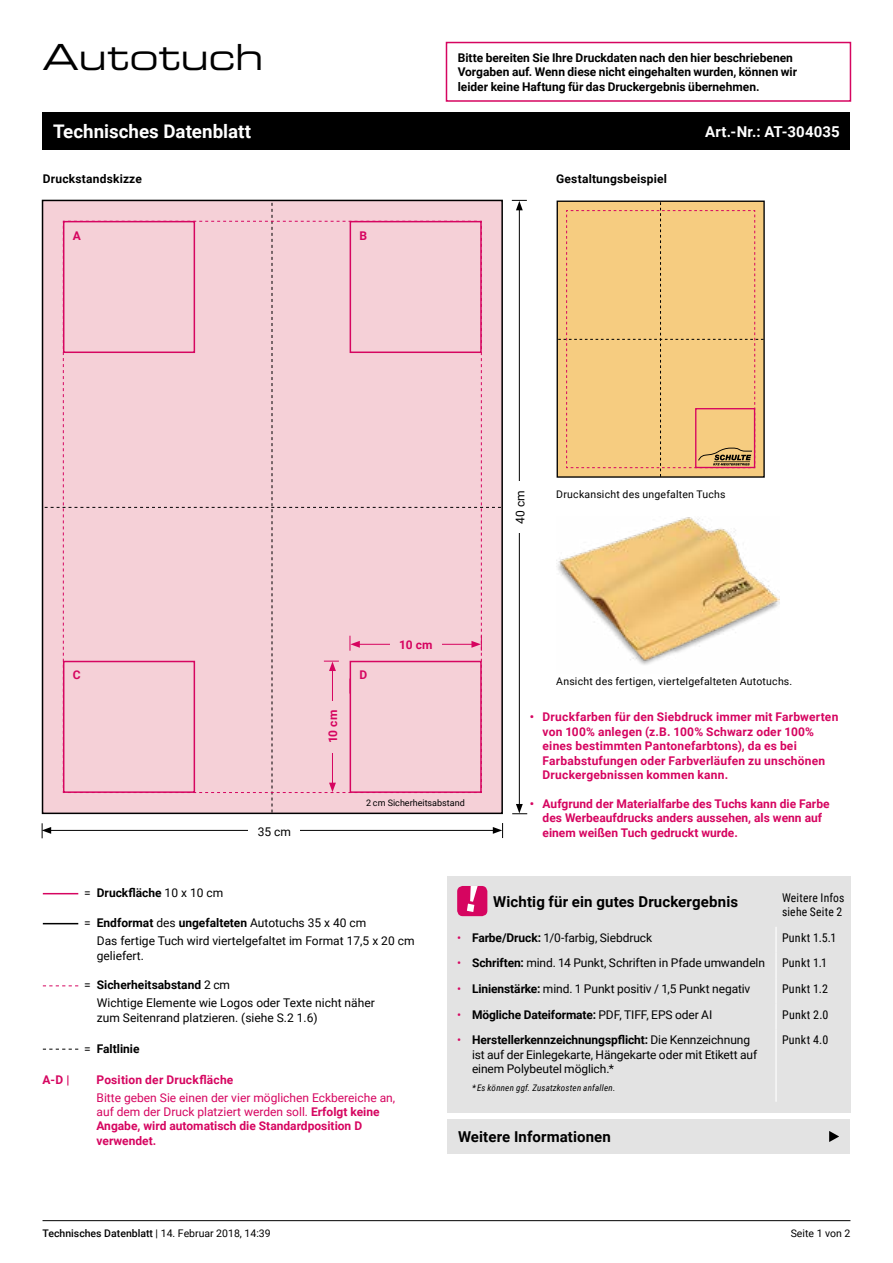
<style>
.page{position:relative;width:893px;height:1263px;background:#fff}
.page>*{position:absolute;margin:0;border:0;box-sizing:border-box;transform-origin:0 0}
.t1{font:36px "Eurostile LT Std Ex 2";letter-spacing:.005em;color:#000}
.t2{font:700 18.75px "Roboto";color:#fff}
.t3{font:700 15px "Roboto";letter-spacing:.01em;color:#000}
.t4{font:700 15px "Roboto";letter-spacing:.015em;color:#fff}
.t5{font:12px/14.4px "Roboto";color:#000}
.t6{font:700 12px/14.4px "Roboto";letter-spacing:.015em;color:#d60560}
.t7{font:700 12px/14.4px "Roboto";color:#000}
.t8{font:12px/14.4px "Roboto";color:#d60560}
.t9{font:12px/14.4px "Roboto Condensed";letter-spacing:.02em;color:#000}
.t10{font:700 12px "Roboto";letter-spacing:.02em;color:#000}
.t11{font:10.5px "Roboto";letter-spacing:.02em;color:#000}
.t12{font:500 10.5px "Roboto";color:#000}
.t13{font:10.5px "Roboto";color:#000}
.t14{font:italic 9px "Roboto Condensed";letter-spacing:.02em;color:#000}
.t15{font:9px "Roboto";color:#000}
.s1{font-weight:400}
.s2{font-weight:700}
.s3{color:#d60560}
.s4{font-weight:400;color:#d60560}
</style>
<div class="page">
<hr style="left:43px;top:1220px;width:807px;height:1px;background:#000">
<div style="left:557px;top:201px;width:208px;height:277px;border:1px solid #000"></div>
<div style="left:558px;top:202px;width:205px;height:275px;background:#f6cc80"></div>
<hr style="left:714px;top:461px;width:36px;height:1px;background:#000">
<div style="left:43px;top:113px;width:807px;height:37px;background:#000"></div>
<div style="left:446px;top:42px;width:405px;height:60px;border:2px solid #d60560"></div>
<div style="left:447px;top:876px;width:403px;height:236px;background:#e3e3e3"></div>
<hr style="left:775px;top:927px;width:2px;height:25px;background:#fff">
<hr style="left:775px;top:952px;width:2px;height:26px;background:#fff">
<hr style="left:775px;top:978px;width:2px;height:26px;background:#fff">
<hr style="left:775px;top:1004px;width:2px;height:25px;background:#fff">
<hr style="left:775px;top:1029px;width:2px;height:73px;background:#fff">
<div style="left:457px;top:886px;width:30px;height:30px;background:#d60560;border-radius:6px"></div>
<svg style="left:467px;top:886px;width:11px;height:26px"></svg>
<div style="left:447px;top:1119px;width:403px;height:34px;background:#e3e3e3"></div>
<svg style="left:829px;top:1131px;width:10px;height:11px"></svg>
<hr style="left:519px;top:208px;width:1px;height:598px;background:#000">
<svg style="left:512px;top:804px;width:15px;height:10px"></svg>
<div style="left:510px;top:481px;width:20px;height:51px;background:#fff"></div>
<hr style="left:49px;top:830px;width:446px;height:1px;background:#000">
<svg style="left:493px;top:823px;width:10px;height:15px"></svg>
<svg style="left:42px;top:823px;width:9px;height:15px"></svg>
<div style="left:249px;top:821px;width:51px;height:20px;background:#fff"></div>
<hr style="left:43px;top:893px;width:35px;height:1px;background:#d60560">
<hr style="left:43px;top:923px;width:35px;height:1px;background:#000">
<svg style="left:43px;top:1049px;width:35px;height:1px"></svg>
<svg style="left:512px;top:200px;width:15px;height:10px"></svg>
<img style="left:556px;top:517px;width:223px;height:148px">
<div style="left:45px;top:203px;width:456px;height:610px;background:#f5d0d7"></div>
<svg style="left:43px;top:985px;width:35px;height:1px"></svg>
<h1 class="t1" style="left:43px;top:32px;width:223px">Autotuch</h1>
<p class="t7" style="left:458px;top:50px;width:341px">Bitte bereiten Sie Ihre Druckdaten nach den hier beschriebenen<br>Vorgaben auf. Wenn diese nicht eingehalten wurden, können wir leider keine Haftung für das Druckergebnis übernehmen.</p>
<h2 class="t2" style="left:53px;top:119px;width:200px">Technisches Datenblatt</h2>
<p class="t4" style="left:705px;top:121px;width:136px">Art.-Nr.: AT-304035</p>
<p class="t10" style="left:43px;top:171px;width:101px">Druckstandskizze</p>
<p class="t7" style="left:556px;top:171px;width:112px">Gestaltungsbeispiel</p>
<p class="t6" style="left:73px;top:228px;width:10px">A</p>
<p class="t6" style="left:360px;top:228px;width:9px">B</p>
<p class="t6" style="left:73px;top:667px;width:9px">C</p>
<p class="t6" style="left:359px;top:667px;width:9px">D</p>
<p class="t6" style="left:399px;top:637px;width:35px">10 cm</p>
<p class="t5" style="left:513px;top:523px;width:35px;rotate:-90deg">40 cm</p>
<p class="t11" style="left:556px;top:487px;width:171px">Druckansicht des ungefalten Tuchs</p>
<p class="t11" style="left:556px;top:673px;width:238px">Ansicht des fertigen, viertelgefalteten Autotuchs.</p>
<p class="t5" style="left:258px;top:824px;width:35px">35 cm</p>
<p class="t6" style="left:325px;top:743px;width:35px;rotate:-90deg">10 cm</p>
<p class="t6" style="left:543px;top:709px;width:297px;text-indent:-13px">• Druckfarben für den Siebdruck immer mit Farbwerten von 100% anlegen (z.B. 100% Schwarz oder 100% eines bestimmten Pantonefarbtons), da es bei Farbabstufungen oder Farbverläufen zu unschönen Druckergebnissen kommen kann.</p>
<p class="t6" style="left:543px;top:796px;width:288px;text-indent:-13px">• Aufgrund der Materialfarbe des Tuchs kann die Farbe des Werbeaufdrucks anders aussehen, als wenn auf einem weißen Tuch gedruckt wurde.</p>
<p class="t15" style="left:366px;top:796px;width:100px">2 cm Sicherheitsabstand</p>
<p class="t7" style="left:84px;top:885px;width:141px"><span class="s1">=</span> Druckfläche <span class="s1">10 x 10 cm</span></p>
<p class="t5" style="left:97px;top:914px;width:319px;line-height:18px;text-indent:-13px">= <span class="s2">Endformat</span> des <span class="s2">ungefalteten</span> Autotuchs 35 x 40 cm<br>Das fertige Tuch wird viertelgefaltet im Format 17,5 x 20 cm</p>
<p class="t5" style="left:97px;top:948px;width:49px">geliefert.</p>
<p class="t5" style="left:97px;top:975px;width:279px;line-height:18px;text-indent:-13px">= <span class="s2">Sicherheitsabstand</span> 2 cm<br>Wichtige Elemente wie Logos oder Texte nicht näher</p>
<p class="t5" style="left:97px;top:1010px;width:222px">zum Seitenrand platzieren. (siehe S.2 1.6)</p>
<p class="t7" style="left:84px;top:1040px;width:57px"><span class="s1">=</span> Faltlinie</p>
<p class="t6" style="left:43px;top:1072px;width:28px">A-D |</p>
<p class="t6" style="left:97px;top:1072px;width:138px">Position der Druckfläche</p>
<p class="t8" style="left:97px;top:1090px;width:300px">Bitte geben Sie einen der vier möglichen Eckbereiche an, auf dem der Druck platziert werden soll. <span class="s2">Erfolgt keine Angabe, wird automatisch die Standardposition D verwendet.</span></p>
<p class="t3" style="left:493px;top:891px;width:246px">Wichtig für ein gutes Druckergebnis</p>
<p class="t9" style="left:782px;top:890px;width:64px">Weitere Infos siehe Seite 2</p>
<p class="t5" style="left:457px;top:930px;width:197px"><span class="s3">•</span> <span class="s2">Farbe/Druck:</span> 1/0-farbig, Siebdruck</p>
<p class="t9" style="left:782px;top:930px;width:56px">Punkt 1.5.1</p>
<p class="t5" style="left:457px;top:955px;width:309px"><span class="s3">•</span> <span class="s2">Schriften:</span> mind. 14 Punkt, Schriften in Pfade umwandeln</p>
<p class="t9" style="left:782px;top:955px;width:47px">Punkt 1.1</p>
<p class="t5" style="left:457px;top:981px;width:295px"><span class="s3">•</span> <span class="s2">Linienstärke:</span> mind. 1 Punkt positiv / 1,5 Punkt negativ</p>
<p class="t9" style="left:782px;top:981px;width:47px">Punkt 1.2</p>
<p class="t7" style="left:457px;top:1007px;width:257px"><span class="s4">•</span> Mögliche Dateiformate: <span class="s1">PDF, TIFF, EPS oder AI</span></p>
<p class="t9" style="left:782px;top:1007px;width:48px">Punkt 2.0</p>
<p class="t5" style="left:472px;top:1032px;width:287px;text-indent:-15px"><span class="s3">•</span> <span class="s2">Herstellerkennzeichnungspflicht:</span> Die Kennzeichnung ist auf der Einlegekarte, Hängekarte oder mit Etikett auf einem Polybeutel möglich.*</p>
<p class="t14" style="left:472px;top:1081px;width:145px">* Es können ggf. Zusatzkosten anfallen.</p>
<p class="t9" style="left:782px;top:1032px;width:48px">Punkt 4.0</p>
<p class="t3" style="left:458px;top:1126px;width:154px">Weitere Informationen</p>
<p class="t12" style="left:43px;top:1226px;width:230px">Technisches Datenblatt <span class="s1">| 14. Februar 2018, 14:39</span></p>
<p class="t13" style="left:791px;top:1226px;width:61px">Seite 1 von 2</p>
</div>
